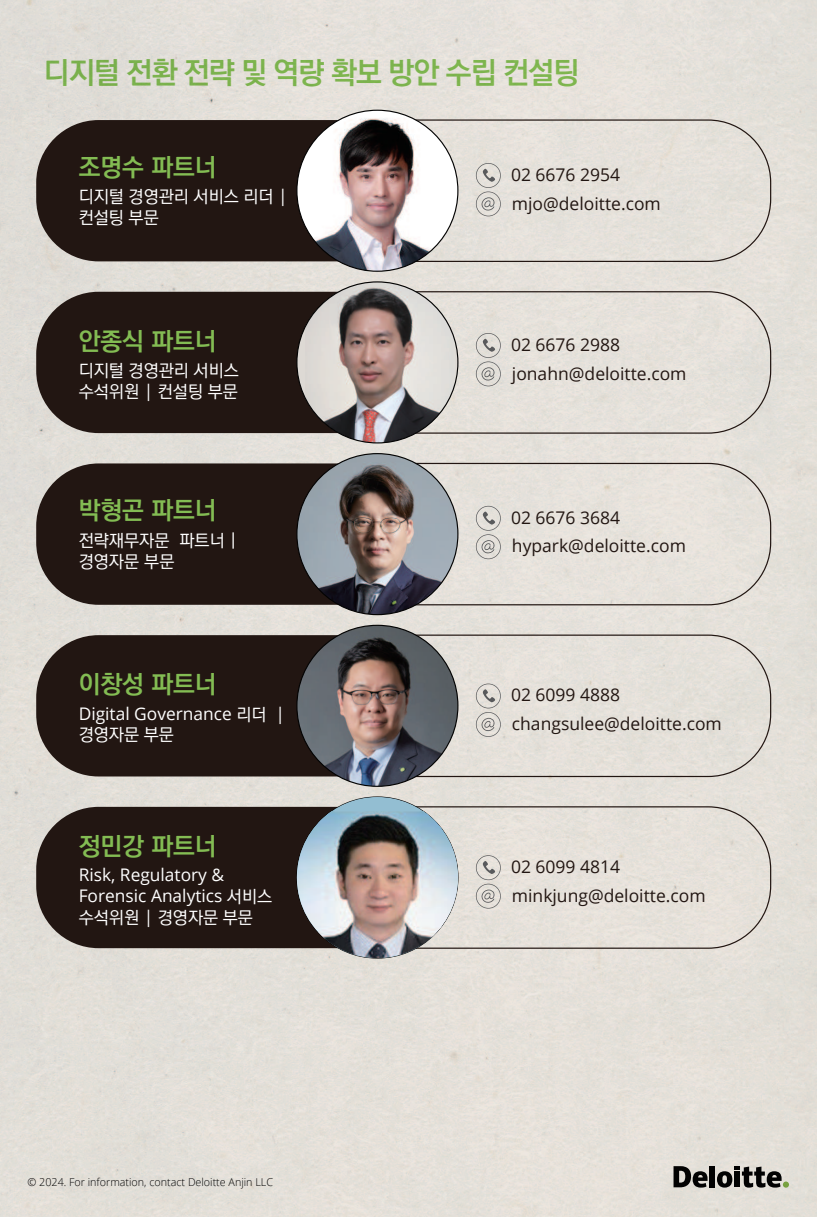
<style>
.page{position:relative;width:817px;height:1217px;background:#fff}
.page>*{position:absolute;margin:0;border:0;box-sizing:border-box;transform-origin:0 0}
.t1{font:700 30.1px "Ko Pub World Dotum";letter-spacing:-.02em;color:#83bc53}
.t2{font:700 25px "Ko Pub World Dotum";color:#83bc53}
.t3{font:17.5px/28.8px "Open Sans";color:#221612}
.t4{font:500 17.3px/20.8px "Ko Pub World Dotum";color:#fff}
.t5{font:17.3px/20.8px "Open Sans";color:#fff}
.t6{font:300 10.8px "Open Sans";color:#030303}
.s1{font-family:"Open Sans";font-weight:400}
.s2{font-family:"Ko Pub World Dotum";font-weight:500}
</style>
<div class="page">
<div style="left:0;top:0;width:816px;height:1216px;background:#e4e0d9"></div>
<svg style="left:476px;top:163px;width:24px;height:53px"></svg>
<div style="left:36px;top:120px;width:399px;height:141px;background:#221612;border-radius:62px"></div>
<svg style="left:476px;top:333px;width:24px;height:53px"></svg>
<div style="left:36px;top:292px;width:399px;height:141px;background:#221612;border-radius:62px"></div>
<svg style="left:476px;top:505px;width:24px;height:54px"></svg>
<div style="left:36px;top:463px;width:399px;height:141px;background:#221612;border-radius:62px"></div>
<svg style="left:476px;top:683px;width:24px;height:53px"></svg>
<div style="left:36px;top:635px;width:399px;height:141px;background:#221612;border-radius:62px"></div>
<svg style="left:476px;top:855px;width:24px;height:53px"></svg>
<div style="left:36px;top:806px;width:399px;height:141px;background:#221612;border-radius:62px"></div>
<img style="left:297px;top:110px;width:161px;height:161px;border-radius:80px">
<img style="left:305px;top:282px;width:150px;height:161px">
<img style="left:297px;top:453px;width:161px;height:161px;border-radius:80px">
<img style="left:297px;top:625px;width:161px;height:161px;border-radius:80px">
<div style="left:297px;top:796px;width:161px;height:161px;background:#93bed2;border-radius:50%"></div>
<img style="left:318px;top:812px;width:124px;height:145px">
<img style="left:419px;top:811px;width:23px;height:134px">
<img style="left:297px;top:811px;width:37px;height:134px">
<img style="left:422px;top:811px;width:36px;height:133px">
<h1 class="t1" style="left:44px;top:51px;width:537px">디지털 전환 전략 및 역량 확보 방안 수립 컨설팅</h1>
<h2 class="t2" style="left:79px;top:149px;width:139px">조명수 파트너</h2>
<p class="t4" style="left:79px;top:187px;width:210px">디지털 경영관리 서비스 리더 <span class="s1">| </span>컨설팅 부문</p>
<h2 class="t2" style="left:79px;top:323px;width:139px">안종식 파트너</h2>
<p class="t4" style="left:79px;top:361px;width:162px">디지털 경영관리 서비스 수석위원 <span class="s1">|</span> 컨설팅 부문</p>
<h2 class="t2" style="left:79px;top:492px;width:139px">박형곤 파트너</h2>
<p class="t4" style="left:79px;top:530px;width:159px">전략재무자문 파트너 | 경영자문 부문</p>
<h2 class="t2" style="left:79px;top:666px;width:139px">이창성 파트너</h2>
<p class="t5" style="left:79px;top:704px;width:208px">Digital Governance <span class="s2">리더</span> |</p>
<p class="t4" style="left:79px;top:725px;width:97px">경영자문 부문</p>
<h2 class="t2" style="left:79px;top:828px;width:139px">정민강 파트너</h2>
<p class="t5" style="left:79px;top:866px;width:195px">Risk, Regulatory &amp;<br>Forensic Analytics <span class="s2">서비스</span></p>
<p class="t4" style="left:79px;top:907px;width:176px">수석위원 <span class="s1">|</span> 경영자문 부문</p>
<p class="t6" style="left:27px;top:1176px;width:247px">© 2024. For information, contact Deloitte Anjin LLC</p>
<p class="t3" style="left:511px;top:162px;width:151px">02 6676 2954 mjo@deloitte.com</p>
<p class="t3" style="left:511px;top:331px;width:177px">02 6676 2988 jonahn@deloitte.com</p>
<p class="t3" style="left:511px;top:504px;width:176px">02 6676 3684 hypark@deloitte.com</p>
<p class="t3" style="left:511px;top:682px;width:212px">02 6099 4888 changsulee@deloitte.com</p>
<p class="t3" style="left:511px;top:853px;width:196px">02 6099 4814 minkjung@deloitte.com</p>
</div>
